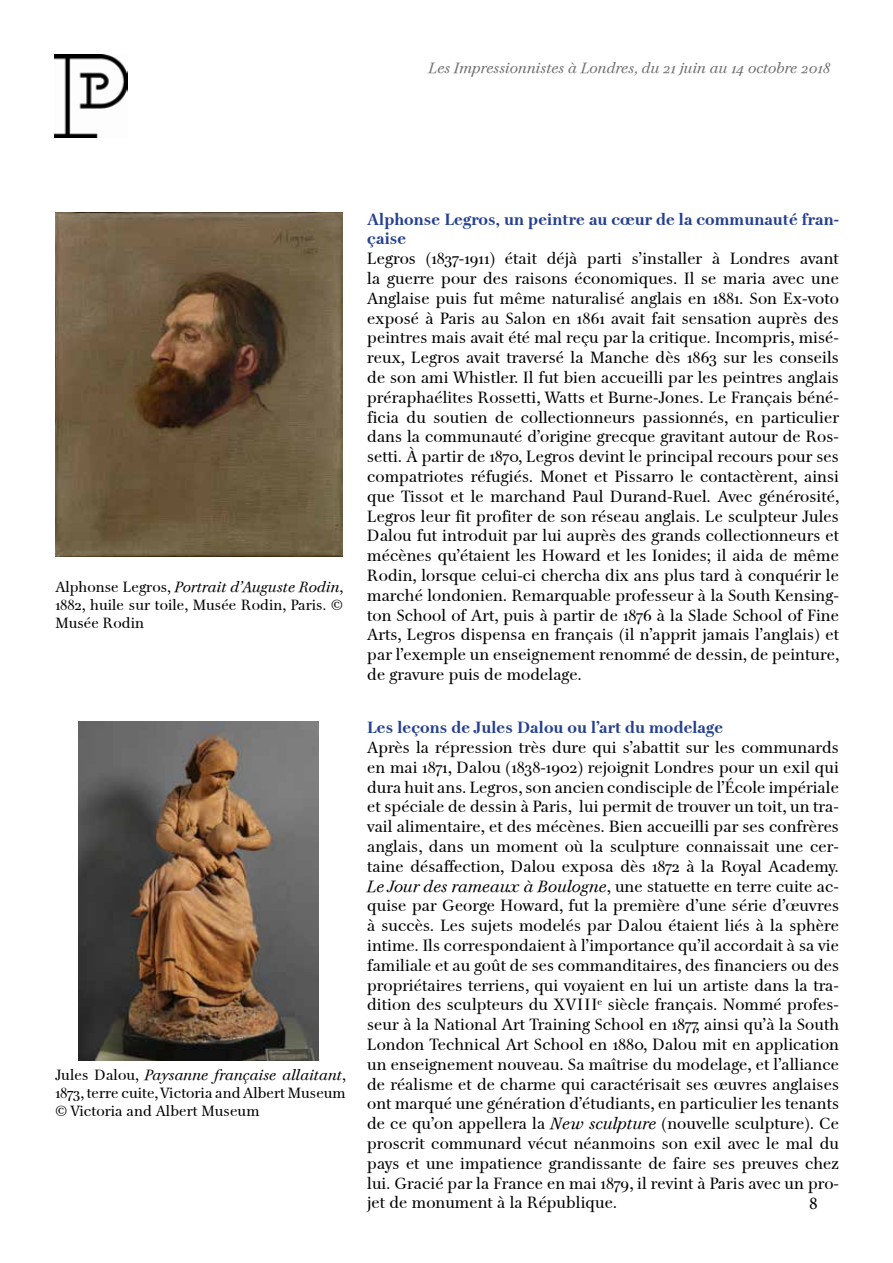
<style>
.page{position:relative;width:893px;height:1263px;background:#fff}
.page>*{position:absolute;margin:0;border:0;box-sizing:border-box;transform-origin:0 0}
.t1{font:18px "Minion Pro";color:#000}
.t2{font:16.5px/19.8px "Petit Palais Normal";color:#000;text-align:justify}
.t3{font:700 16.5px/19.8px "Petit Palais";color:#25408f}
.t4{font:15px/18px "Petit Palais Normal";color:#000}
.t5{font:italic 15px "Petit Palais";color:#000}
.t6{font:italic 15px "Petit Palais";color:#6d6e71}
.s1{font-family:"Petit Palais Normal";font-style:normal}
.s2{font-family:"Petit Palais";font-style:italic}
</style>
<div class="page">
<img style="left:54px;top:54px;width:74px;height:84px">
<img style="left:55px;top:213px;width:288px;height:344px">
<img style="left:79px;top:721px;width:240px;height:340px">
<p class="t6" style="left:429px;top:60px;width:403px">Les Impressionnistes à Londres, du 21 juin au 14 octobre 2018</p>
<p class="t5" style="left:55px;top:578px;width:289px"><span class="s1">Alphonse Legros,</span> Portrait d’Auguste Rodin<span class="s1">,</span></p>
<p class="t4" style="left:55px;top:596px;width:289px">1882, huile sur toile, Musée Rodin, Paris. ©<br>Musée Rodin</p>
<p class="t5" style="left:55px;top:1066px;width:292px"><span class="s1">Jules Dalou,</span> Paysanne française allaitant<span class="s1">,</span></p>
<p class="t4" style="left:55px;top:1084px;width:292px">1873, terre cuite, Victoria and Albert Museum © Victoria and Albert Museum</p>
<p class="t3" style="left:367px;top:209px;width:473px">Alphonse Legros, un peintre au cœur de la communauté fran&shy;çaise</p>
<p class="t2" style="left:367px;top:249px;width:473px">Legros (1837-1911) était déjà parti s’installer à Londres avant la guerre pour des raisons économiques. Il se maria avec une Anglaise puis fut même naturalisé anglais en 1881. Son Ex-voto exposé à Paris au Salon en 1861 avait fait sensation auprès des peintres mais avait été mal reçu par la critique. Incompris, misé&shy;reux, Legros avait traversé la Manche dès 1863 sur les conseils de son ami Whistler. Il fut bien accueilli par les peintres anglais préraphaélites Rossetti, Watts et Burne-Jones. Le Français béné&shy;ficia du soutien de collectionneurs passionnés, en particulier dans la communauté d’origine grecque gravitant autour de Ros&shy;setti. À partir de 1870, Legros devint le principal recours pour ses compatriotes réfugiés. Monet et Pissarro le contactèrent, ainsi que Tissot et le marchand Paul Durand-Ruel. Avec générosité, Legros leur fit profiter de son réseau anglais. Le sculpteur Jules Dalou fut introduit par lui auprès des grands collectionneurs et mécènes qu’étaient les Howard et les Ionides; il aida de même Rodin, lorsque celui-ci chercha dix ans plus tard à conquérir le marché londonien. Remarquable professeur à la South Kensing&shy;ton School of Art, puis à partir de 1876 à la Slade School of Fine Arts, Legros dispensa en français (il n’apprit jamais l’anglais) et par l’exemple un enseignement renommé de dessin, de peinture, de gravure puis de modelage.</p>
<p class="t3" style="left:367px;top:718px;width:358px">Les leçons de Jules Dalou ou l’art du modelage</p>
<p class="t2" style="left:367px;top:737px;width:473px">Après la répression très dure qui s’abattit sur les communards en mai 1871, Dalou (1838-1902) rejoignit Londres pour un exil qui dura huit ans. Legros, son ancien condisciple de l’École impériale et spéciale de dessin à Paris, lui permit de trouver un toit, un tra&shy;vail alimentaire, et des mécènes. Bien accueilli par ses confrères anglais, dans un moment où la sculpture connaissait une cer&shy;taine désaffection, Dalou exposa dès 1872 à la Royal Academy.<br><span class="s2">Le Jour des rameaux à Boulogne</span>, une statuette en terre cuite ac&shy;quise par George Howard, fut la première d’une série d’œuvres à succès. Les sujets modelés par Dalou étaient liés à la sphère intime. Ils correspondaient à l’importance qu’il accordait à sa vie familiale et au goût de ses commanditaires, des financiers ou des propriétaires terriens, qui voyaient en lui un artiste dans la tra&shy;dition des sculpteurs du XVIII<sup>e</sup> siècle français. Nommé profes&shy;seur à la National Art Training School en 1877, ainsi qu’à la South London Technical Art School en 1880, Dalou mit en application un enseignement nouveau. Sa maîtrise du modelage, et l’alliance de réalisme et de charme qui caractérisait ses œuvres anglaises ont marqué une génération d’étudiants, en particulier les tenants de ce qu’on appellera la <span class="s2">New sculpture</span> (nouvelle sculpture). Ce proscrit communard vécut néanmoins son exil avec le mal du pays et une impatience grandissante de faire ses preuves chez lui. Gracié par la France en mai 1879, il revint à Paris avec un pro&shy;jet de monument à la République.</p>
<p class="t1" style="left:809px;top:1191px;width:10px">8</p>
</div>
